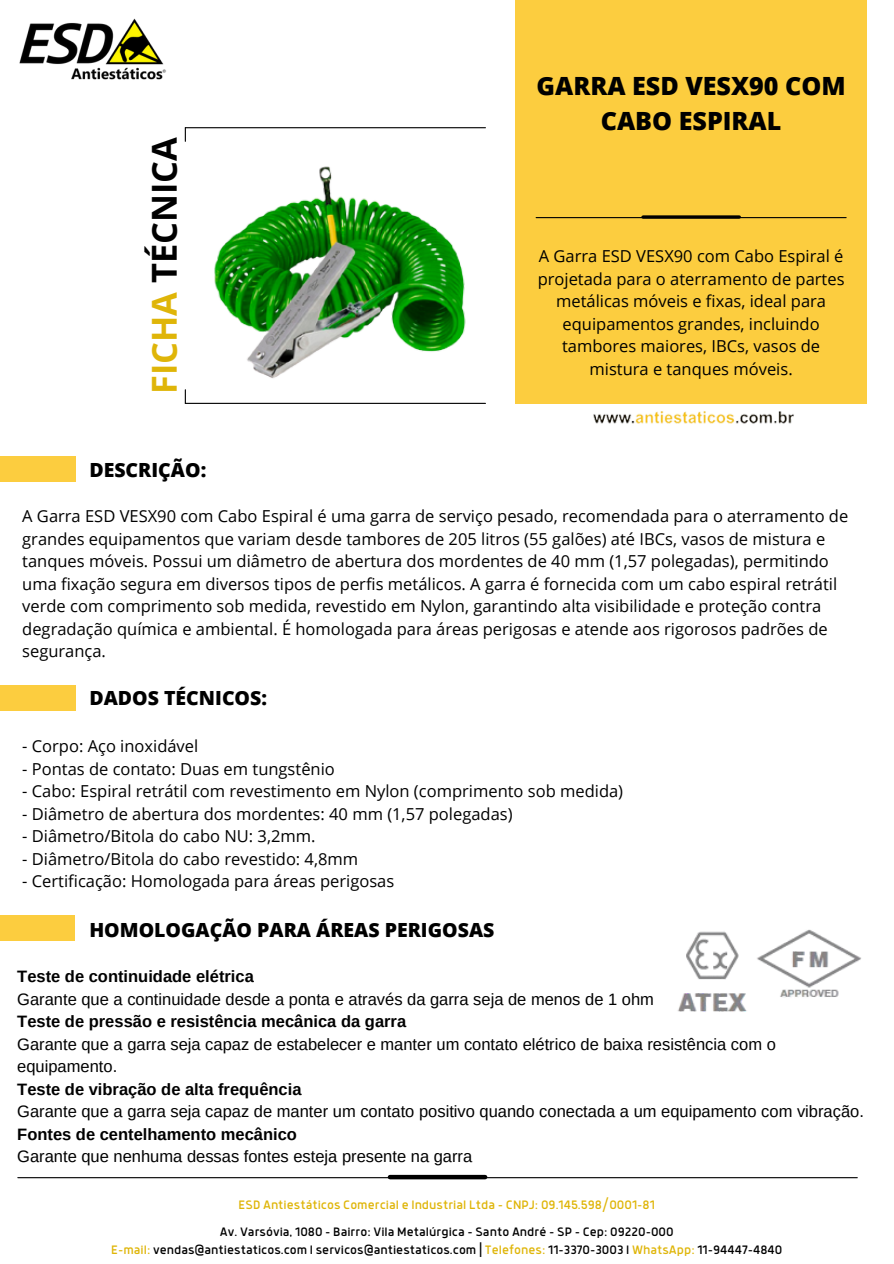
<style>
.page{position:relative;width:894px;height:1264px;background:#fff}
.page>*{position:absolute;margin:0;border:0;box-sizing:border-box;transform-origin:0 0}
.t1{font:700 34.35px "Open Sans";color:#000}
.t2{font:800 25.05px/34.8px "Open Sans";color:#000;text-align:center}
.t3{font:800 19.5px "Open Sans";color:#000}
.t4{font:16.5px/22.5px "Open Sans";color:#000;text-align:center}
.t5{font:16.5px/22.5px "Arimo";color:#000}
.t6{font:13.5px "Anteb";color:#000}
.t7{font:13.5px "Anteb";color:#dfb508}
.s1{color:#dfb508}
.s2{font-weight:700}
</style>
<div class="page">
<hr style="left:185px;top:127px;width:300px;height:1px;background:#000">
<svg style="left:185px;top:128px;width:1px;height:13px"></svg>
<hr style="left:185px;top:403px;width:300px;height:1px;background:#000">
<svg style="left:185px;top:390px;width:1px;height:13px"></svg>
<img style="left:593px;top:411px;width:201px;height:13px">
<div style="left:515px;top:0;width:351px;height:403px;background:#fccd3f"></div>
<img style="left:19px;top:18px;width:147px;height:62px">
<hr style="left:536px;top:217px;width:309px;height:1px;background:#000">
<svg style="left:642px;top:215px;width:97px;height:4px"></svg>
<div style="left:0;top:456px;width:76px;height:25px;background:#fccd3f"></div>
<div style="left:0;top:686px;width:76px;height:25px;background:#fccd3f"></div>
<hr style="left:18px;top:1177px;width:839px;height:1px;background:#000">
<div style="left:390px;top:1174px;width:95px;height:5px;background:#000"></div>
<img style="left:214px;top:166px;width:252px;height:213px">
<div style="left:0;top:915px;width:75px;height:25px;background:#fccd3f"></div>
<img style="left:677px;top:929px;width:184px;height:83px">
<p class="t1" style="left:140px;top:394px;width:259px;rotate:-90deg"><span class="s1">FICHA</span> TÉCNICA</p>
<h4 class="t2" style="left:536px;top:68px;width:310px">GARRA ESD VESX90 COM<br>CABO ESPIRAL</h4>
<h2 class="t4" style="left:537px;top:245px;width:308px">A Garra ESD VESX90 com Cabo Espiral é projetada para o aterramento de partes metálicas móveis e fixas, ideal para equipamentos grandes, incluindo tambores maiores, IBCs, vasos de mistura e tanques móveis.</h2>
<p class="t3" style="left:89px;top:456px;width:118px">DESCRIÇÃO:</p>
<h3 class="t4" style="left:22px;top:504px;width:827px;text-align:left">A Garra ESD VESX90 com Cabo Espiral é uma garra de serviço pesado, recomendada para o aterramento de grandes equipamentos que variam desde tambores de 205 litros (55 galões) até IBCs, vasos de mistura e tanques móveis. Possui um diâmetro de abertura dos mordentes de 40 mm (1,57 polegadas), permitindo uma fixação segura em diversos tipos de perfis metálicos. A garra é fornecida com um cabo espiral retrátil verde com comprimento sob medida, revestido em Nylon, garantindo alta visibilidade e proteção contra degradação química e ambiental. É homologada para áreas perigosas e atende aos rigorosos padrões de segurança.</h3>
<h3 class="t3" style="left:89px;top:684px;width:179px">DADOS TÉCNICOS:</h3>
<h4 class="t4" style="left:22px;top:734px;width:177px">- Corpo: Aço inoxidável</h4>
<h4 class="t4" style="left:22px;top:757px;width:314px">- Pontas de contato: Duas em tungstênio</h4>
<h4 class="t4" style="left:22px;top:779px;width:602px">- Cabo: Espiral retrátil com revestimento em Nylon (comprimento sob medida)</h4>
<h4 class="t4" style="left:22px;top:802px;width:491px">- Diâmetro de abertura dos mordentes: 40 mm (1,57 polegadas)</h4>
<h4 class="t4" style="left:22px;top:824px;width:295px">- Diâmetro/Bitola do cabo NU: 3,2mm.</h4>
<h4 class="t4" style="left:22px;top:847px;width:337px">- Diâmetro/Bitola do cabo revestido: 4,8mm</h4>
<h4 class="t4" style="left:22px;top:869px;width:373px">- Certificação: Homologada para áreas perigosas</h4>
<p class="t3" style="left:89px;top:916px;width:406px">HOMOLOGAÇÃO PARA ÁREAS PERIGOSAS</p>
<p class="t5" style="left:17px;top:965px;width:847px"><span class="s2">Teste de continuidade elétrica<br></span>Garante que a continuidade desde a ponta e através da garra seja de menos de 1 ohm<br><span class="s2">Teste de pressão e resistência mecânica da garra<br></span>Garante que a garra seja capaz de estabelecer e manter um contato elétrico de baixa resistência com o equipamento.<br><span class="s2">Teste de vibração de alta frequência<br></span>Garante que a garra seja capaz de manter um contato positivo quando conectada a um equipamento com vibração.<br><span class="s2">Fontes de centelhamento mecânico<br></span>Garante que nenhuma dessas fontes esteja presente na garra</p>
<h4 class="t7" style="left:238px;top:1198px;width:418px">ESD Antiestáticos Comercial e Industrial Ltda - CNPJ: 09.145.598/0001-81</h4>
<h3 class="t6" style="left:220px;top:1226px;width:455px">Av. Varsóvia, 1080 - Bairro: Vila Metalúrgica - Santo André - SP - Cep: 09220-000</h3>
<p class="t6" style="left:111px;top:1244px;width:672px"><span class="s1">E-mail:</span> vendas@antiestaticos.com I servicos@antiestaticos.com | <span class="s1">Telefones:</span> 11-3370-3003 I <span class="s1">WhatsApp:</span> 11-94447-4840</p>
</div>
